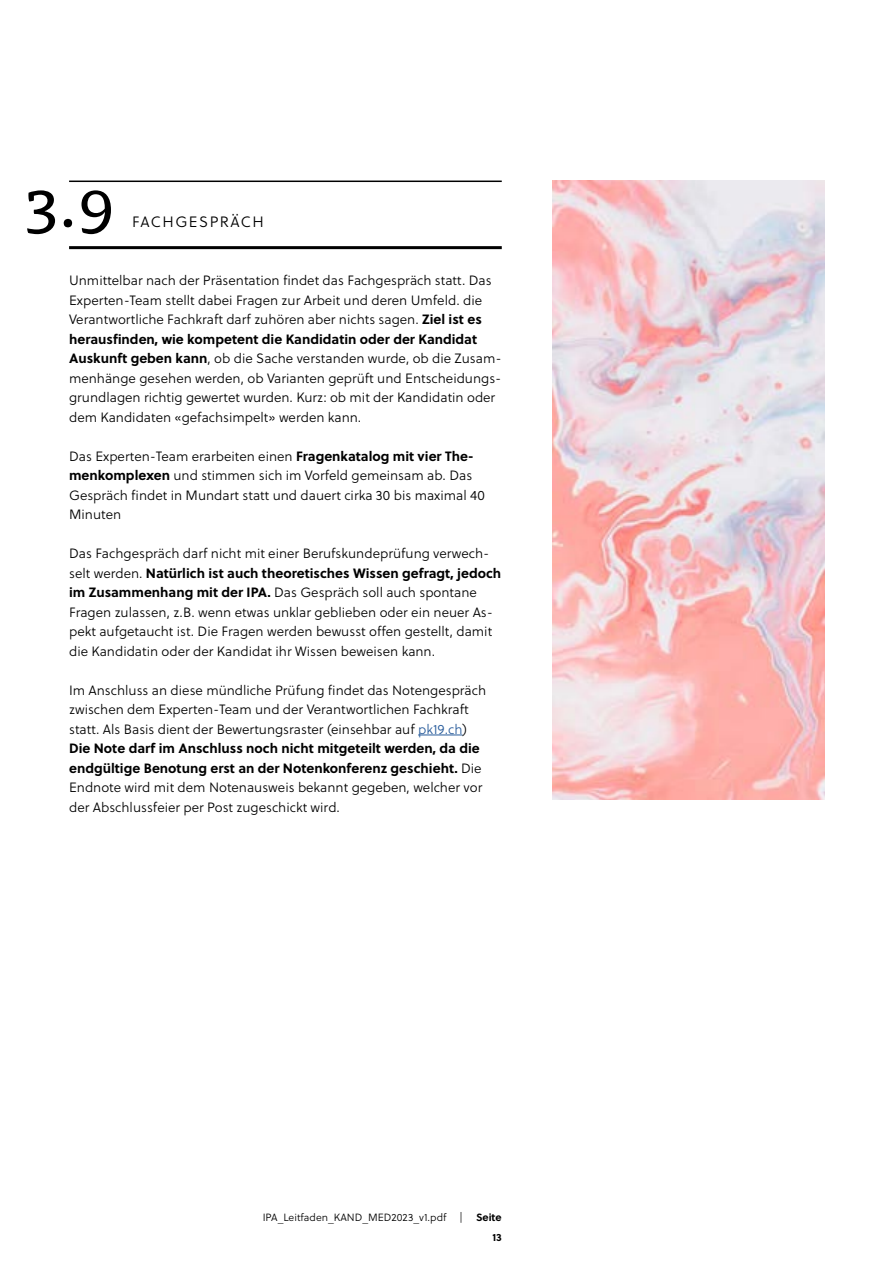
<style>
.page{position:relative;width:893px;height:1263px;background:#fff}
.page>*{position:absolute;margin:0;border:0;box-sizing:border-box;transform-origin:0 0}
.t1{font:66.6px "Tisa Pro";color:#000}
.t2{font:15px "Soleil Lt";letter-spacing:.1em;color:#000}
.t3{font:13.5px/19.5px "Soleil Lt";color:#000}
.t4{font:700 13.5px/19.5px "Soleil";color:#000}
.t5{font:10.5px "Soleil Lt";color:#000}
.t6{font:700 10.5px/19.5px "Soleil";color:#000;text-align:right}
.s1{font-family:"Soleil";font-weight:700}
.s2{font-family:"Soleil Lt";font-weight:400}
.s3{color:#275b9b}
</style>
<div class="page">
<hr style="left:418px;top:735px;width:44px;height:1px;background:#275b9b">
<hr style="left:69px;top:181px;width:433px;height:1px;background:#000">
<hr style="left:69px;top:246px;width:433px;height:3px;background:#000">
<img style="left:553px;top:181px;width:272px;height:618px">
<h1 class="t1" style="left:26px;top:154px;width:91px">3.9</h1>
<p class="t2" style="left:132px;top:211px;width:133px">FACHGESPRÄCH</p>
<p class="t3" style="left:69px;top:270px;width:424px">Unmittelbar nach der Präsentation findet das Fachgespräch statt. Das<br>Experten-Team stellt dabei Fragen zur Arbeit und deren Umfeld. die<br>Verantwortliche Fachkraft darf zuhören aber nichts sagen. <span class="s1">Ziel ist es</span></p>
<p class="t4" style="left:69px;top:328px;width:410px">herausfinden, wie kompetent die Kandidatin oder der Kandidat</p>
<p class="t3" style="left:69px;top:348px;width:434px"><span class="s1">Auskunft geben kann</span>, ob die Sache verstanden wurde, ob die Zusam&shy;menhänge gesehen werden, ob Varianten geprüft und Entscheidungs&shy;grundlagen richtig gewertet wurden. Kurz: ob mit der Kandidatin oder dem Kandidaten «gefachsimpelt» werden kann.</p>
<p class="t3" style="left:69px;top:446px;width:417px">Das Experten-Team erarbeiten einen <span class="s1">Fragenkatalog mit vier The&shy;menkomplexen</span> und stimmen sich im Vorfeld gemeinsam ab. Das Gespräch findet in Mundart statt und dauert cirka 30 bis maximal 40<br>Minuten</p>
<p class="t3" style="left:69px;top:543px;width:422px">Das Fachgespräch darf nicht mit einer Berufskundeprüfung verwech-</p>
<p class="t4" style="left:69px;top:562px;width:434px"><span class="s2">selt werden.</span> Natürlich ist auch theoretisches Wissen gefragt, jedoch</p>
<p class="t3" style="left:69px;top:582px;width:425px"><span class="s1">im Zusammenhang mit der IPA.</span> Das Gespräch soll auch spontane Fragen zulassen, z.B. wenn etwas unklar geblieben oder ein neuer As&shy;pekt aufgetaucht ist. Die Fragen werden bewusst offen gestellt, damit die Kandidatin oder der Kandidat ihr Wissen beweisen kann.</p>
<p class="t3" style="left:69px;top:680px;width:419px">Im Anschluss an diese mündliche Prüfung findet das Notengespräch zwischen dem Experten-Team und der Verantwortlichen Fachkraft statt. Als Basis dient der Bewertungsraster (einsehbar auf <span class="s3">pk19.ch</span>)</p>
<p class="t4" style="left:69px;top:738px;width:414px">Die Note darf im Anschluss noch nicht mitgeteilt werden, da die endgültige Benotung erst an der Notenkonferenz geschieht. <span class="s2">Die</span></p>
<p class="t3" style="left:69px;top:777px;width:415px">Endnote wird mit dem Notenausweis bekannt gegeben, welcher vor der Abschlussfeier per Post zugeschickt wird.</p>
<p class="t5" style="left:263px;top:1210px;width:202px">IPA_Leitfaden_KAND_MED2023_v1.pdf |</p>
<p class="t6" style="left:476px;top:1207px;width:27px">Seite<br>13</p>
</div>
